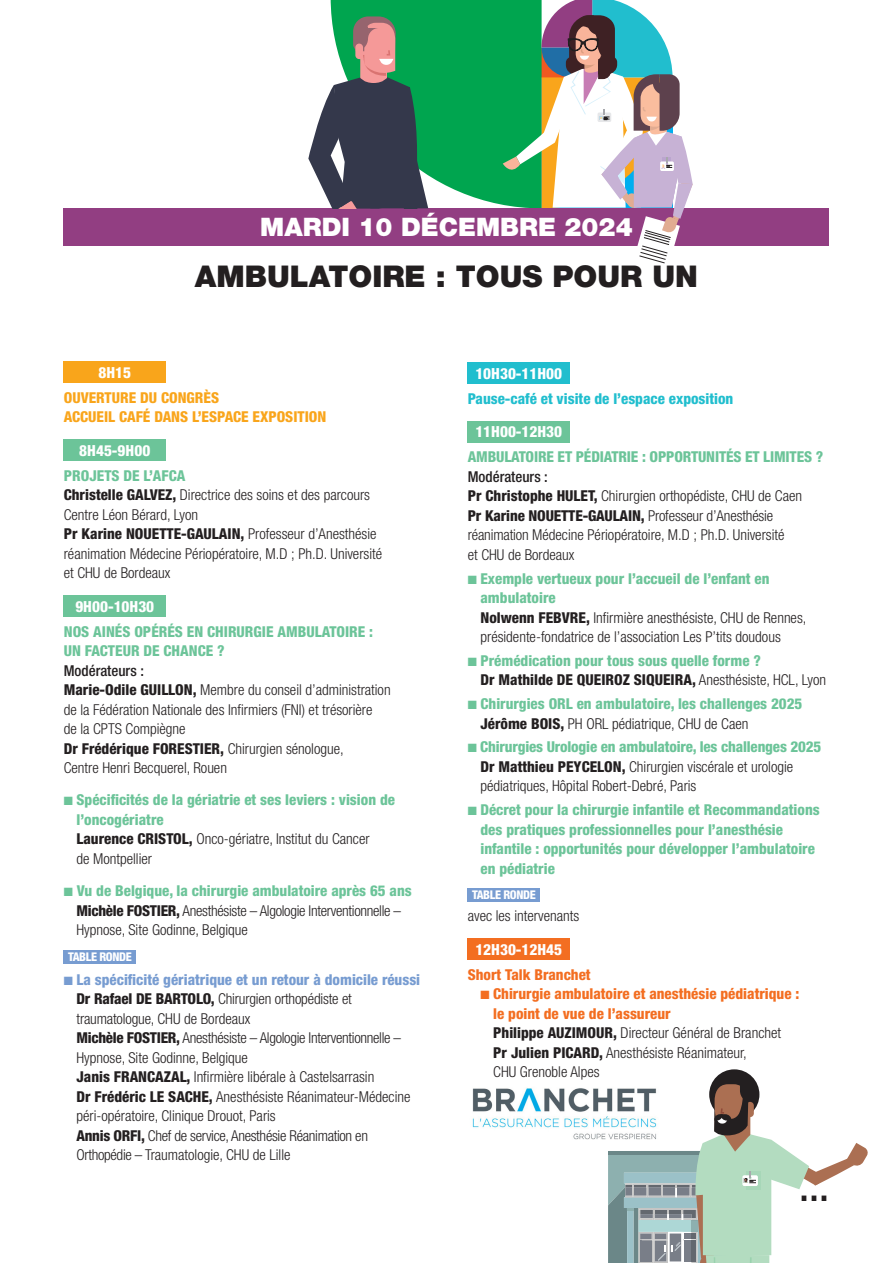
<style>
.page{position:relative;width:893px;height:1263px;background:#fff}
.page>*{position:absolute;margin:0;border:0;box-sizing:border-box;transform-origin:0 0}
.t1{font:900 30px "Helvetica Neue LT Std";color:#231f20}
.t2{font:800 condensed 30px "Helvetica Neue LT Std";color:#231f20}
.t3{font:900 25.5px "Helvetica Neue LT Std";color:#fff}
.t4{font:800 condensed 15.3px "Helvetica Neue LT Std";color:#fff}
.t5{font:300 condensed 15px/19.5px "Helvetica Neue LT Std";color:#231f20}
.t6{font:800 condensed 15px/19.5px "Helvetica Neue LT Std";color:#6cc499}
.t7{font:800 condensed 15px/19.5px "Helvetica Neue LT Std";color:#f36e21}
.t8{font:300 condensed 15px/19.5px "Helvetica Neue LT Std";letter-spacing:-.02em;color:#231f20}
.t9{font:800 condensed 15px/19.5px "Helvetica Neue LT Std";color:#f9a51b}
.t10{font:800 condensed 15px "Helvetica Neue LT Std";color:#21bece}
.t11{font:800 condensed 12px "Helvetica Neue LT Std";letter-spacing:-.03em;color:#fff}
.s1{font-weight:800;color:#6cc499}
.s2{font-weight:800}
.s3{font-weight:500}
.s4{color:#231f20}
.s5{font-weight:300;color:#231f20}
.s6{color:#6cc499}
.s7{color:#779cd1}
.s8{font-weight:800;color:#779cd1}
</style>
<div class="page">
<div style="left:64px;top:361px;width:102px;height:22px;background:#f9a51b"></div>
<div style="left:64px;top:439px;width:102px;height:22px;background:#6cc499"></div>
<div style="left:64px;top:595px;width:102px;height:22px;background:#6cc499"></div>
<div style="left:64px;top:950px;width:72px;height:13px;background:#779cd1"></div>
<div style="left:64px;top:208px;width:765px;height:38px;background:#923e82"></div>
<svg style="left:308px;top:0;width:385px;height:264px"></svg>
<div style="left:468px;top:363px;width:102px;height:21px;background:#21bece"></div>
<div style="left:468px;top:421px;width:102px;height:22px;background:#6cc499"></div>
<div style="left:468px;top:888px;width:72px;height:14px;background:#779cd1"></div>
<div style="left:468px;top:938px;width:102px;height:22px;background:#f36e21"></div>
<img style="left:472px;top:1088px;width:136px;height:51px">
<svg style="left:709px;top:1069px;width:50px;height:50px"></svg>
<svg style="left:608px;top:1075px;width:260px;height:188px"></svg>
<h2 class="t3" style="left:260px;top:212px;width:374px">MARDI 10 DÉCEMBRE 2024</h2>
<h1 class="t1" style="left:195px;top:259px;width:505px">AMBULATOIRE : TOUS POUR UN</h1>
<p class="t4" style="left:98px;top:363px;width:34px">8H15</p>
<p class="t9" style="left:64px;top:387px;width:264px">OUVERTURE DU CONGRÈS<br>ACCUEIL CAFÉ DANS L’ESPACE EXPOSITION</p>
<p class="t4" style="left:79px;top:441px;width:72px">8H45-9H00</p>
<p class="t5" style="left:64px;top:465px;width:320px"><span class="s1">PROJETS DE L’AFCA<br></span><span class="s2">Christelle GALVEZ,</span> Directrice des soins et des parcours Centre Léon Bérard, Lyon<br><span class="s2">Pr Karine NOUETTE-GAULAIN,</span> Professeur d’Anesthésie réanimation Médecine Périopératoire, M.D ; Ph.D. Université et CHU de Bordeaux</p>
<p class="t4" style="left:75px;top:597px;width:80px">9H00-10H30</p>
<p class="t6" style="left:64px;top:621px;width:311px">NOS AINÉS OPÉRÉS EN CHIRURGIE AMBULATOIRE :<br>UN FACTEUR DE CHANCE ?</p>
<p class="t5" style="left:64px;top:660px;width:328px"><span class="s3">Modérateurs :<br></span><span class="s2">Marie-Odile GUILLON,</span> Membre du conseil d’administration de la Fédération Nationale des Infirmiers (FNI) et trésorière<br>de la CPTS Compiègne<br><span class="s2">Dr Frédérique FORESTIER,</span> Chirurgien sénologue,<br>Centre Henri Becquerel, Rouen</p>
<p class="t6" style="left:77px;top:790px;width:320px;text-indent:-13px">■ Spécificités de la gériatrie et ses leviers : vision de l’oncogériatre<br><span class="s4">Laurence CRISTOL,</span> <span class="s5">Onco-gériatre, Institut du Cancer<br>de Montpellier</span></p>
<p class="t8" style="left:77px;top:881px;width:337px;text-indent:-13px"><span class="s6">■</span> <span class="s1">Vu de Belgique, la chirurgie ambulatoire après 65 ans<br></span><span class="s2">Michèle FOSTIER,</span> Anesthésiste – Algologie Interventionnelle –<br>Hypnose, Site Godinne, Belgique</p>
<p class="t11" style="left:68px;top:949px;width:65px">TABLE RONDE</p>
<p class="t5" style="left:77px;top:970px;width:345px;text-indent:-13px"><span class="s7">■</span> <span class="s8">La spécificité gériatrique et un retour à domicile réussi </span><span class="s2">Dr Rafael DE BARTOLO,</span> Chirurgien orthopédiste et traumatologue, CHU de Bordeaux<br><span class="s2">Michèle FOSTIER,</span> Anesthésiste – Algologie Interventionnelle – Hypnose, Site Godinne, Belgique<br><span class="s2">Janis FRANCAZAL,</span> Infirmière libérale à Castelsarrasin<br><span class="s2">Dr Frédéric LE SACHE,</span> Anesthésiste Réanimateur-Médecine péri-opératoire, Clinique Drouot, Paris<br><span class="s2">Annis ORFI,</span> Chef de service, Anesthésie Réanimation en Orthopédie – Traumatologie, CHU de Lille</p>
<p class="t4" style="left:475px;top:364px;width:88px">10H30-11H00</p>
<p class="t10" style="left:468px;top:389px;width:267px">Pause-café et visite de l’espace exposition</p>
<p class="t4" style="left:475px;top:422px;width:88px">11H00-12H30</p>
<p class="t6" style="left:468px;top:447px;width:357px">AMBULATOIRE ET PÉDIATRIE : OPPORTUNITÉS ET LIMITES ?</p>
<p class="t5" style="left:468px;top:467px;width:336px"><span class="s3">Modérateurs :<br></span><span class="s2">Pr Christophe HULET,</span> Chirurgien orthopédiste, CHU de Caen <span class="s2">Pr Karine NOUETTE-GAULAIN,</span> Professeur d’Anesthésie réanimation Médecine Périopératoire, M.D ; Ph.D. Université<br>et CHU de Bordeaux</p>
<p class="t5" style="left:480px;top:568px;width:327px;text-indent:-13px"><span class="s6">■</span> <span class="s1">Exemple vertueux pour l’accueil de l’enfant en ambulatoire<br></span><span class="s2">Nolwenn FEBVRE,</span> Infirmière anesthésiste, CHU de Rennes, présidente-fondatrice de l’association Les P’tits doudous</p>
<p class="t6" style="left:480px;top:650px;width:347px;text-indent:-13px">■ Prémédication pour tous sous quelle forme ?<br><span class="s4">Dr Mathilde DE QUEIROZ SIQUEIRA,</span> <span class="s5">Anesthésiste, HCL, Lyon</span></p>
<p class="t6" style="left:480px;top:694px;width:323px;text-indent:-13px">■ Chirurgies ORL en ambulatoire, les challenges 2025<br><span class="s4">Jérôme BOIS,</span> <span class="s5">PH ORL pédiatrique, CHU de Caen</span></p>
<p class="t5" style="left:480px;top:737px;width:342px;text-indent:-13px"><span class="s6">■</span> <span class="s1">Chirurgies Urologie en ambulatoire, les challenges 2025<br></span><span class="s2">Dr Matthieu PEYCELON,</span> Chirurgien viscérale et urologie pédiatriques, Hôpital Robert-Debré, Paris</p>
<p class="t6" style="left:480px;top:800px;width:341px;text-indent:-13px">■ Décret pour la chirurgie infantile et Recommandations des pratiques professionnelles pour l’anesthésie infantile : opportunités pour développer l’ambulatoire en pédiatrie</p>
<p class="t11" style="left:472px;top:888px;width:65px">TABLE RONDE</p>
<p class="t5" style="left:468px;top:906px;width:113px">avec les intervenants</p>
<p class="t4" style="left:475px;top:940px;width:88px">12H30-12H45</p>
<p class="t7" style="left:468px;top:964px;width:124px">Short Talk Branchet</p>
<p class="t7" style="left:493px;top:984px;width:308px;text-indent:-13px">■ Chirurgie ambulatoire et anesthésie pédiatrique : le point de vue de l’assureur<br><span class="s4">Philippe AUZIMOUR,</span> <span class="s5">Directeur Général de Branchet<br></span><span class="s4">Pr Julien PICARD,</span> <span class="s5">Anesthésiste Réanimateur,<br>CHU Grenoble Alpes</span></p>
<h1 class="t2" style="left:799px;top:1171px;width:31px">…</h1>
</div>
